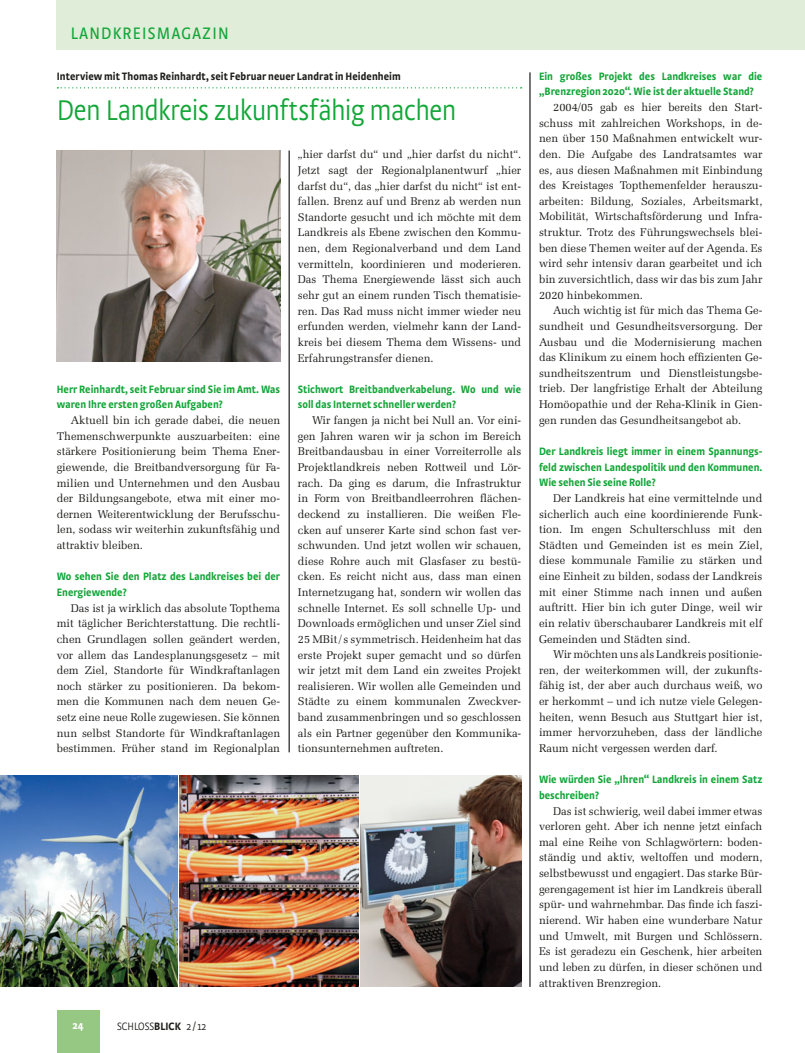
<style>
.page{position:relative;width:805px;height:1053px;background:#fff}
.page>*{position:absolute;margin:0;border:0;box-sizing:border-box;transform-origin:0 0}
.t1{font:300 30px "Strada Cond";letter-spacing:-.02em;color:#13a638}
.t2{font:17.5px "Strada Cond";letter-spacing:.07em;color:#13a638}
.t3{font:11.25px/15.6px "Zapf Elliptical 711 BT";color:#1d1d1b;text-align:justify}
.t4{font:700 11.25px/15.6px "Strada Cond";color:#13a638}
.t5{font:700 11.25px "Strada Cond";color:#1d1d1b}
.t6{font:300 11.25px "Strada Cond";color:#1d1d1b}
.t7{font:700 11.25px "Strada Cond";color:#fff}
.s1{font-weight:700}
</style>
<div class="page">
<div style="left:57px;top:1010px;width:42px;height:42px;background:#96c884"></div>
<div style="left:57px;top:0;width:747px;height:50px;background:#dfedd9"></div>
<img style="left:57px;top:150px;width:223px;height:211px">
<svg style="left:57px;top:87px;width:464px;height:1px"></svg>
<hr style="left:289px;top:150px;width:1px;height:602px;background:#1d1d1b">
<hr style="left:529px;top:72px;width:1px;height:914px;background:#1d1d1b">
<img style="left:0;top:775px;width:177px;height:211px">
<img style="left:180px;top:775px;width:178px;height:211px">
<img style="left:360px;top:775px;width:161px;height:211px">
<h2 class="t2" style="left:71px;top:26px;width:159px">LANDKREISMAGAZIN</h2>
<p class="t5" style="left:57px;top:71px;width:345px">Interview mit Thomas Reinhardt, seit Februar neuer Landrat in Heidenheim</p>
<h1 class="t1" style="left:57px;top:98px;width:401px">Den Landkreis zukunftsfähig machen</h1>
<p class="t4" style="left:57px;top:382px;width:225px">Herr Reinhardt, seit Februar sind Sie im Amt. Was waren Ihre ersten großen Aufgaben?</p>
<p class="t3" style="left:57px;top:412px;width:225px;text-indent:14px">Aktuell bin ich gerade dabei, die neuen Themenschwerpunkte auszuarbeiten: eine stärkere Positionierung beim Thema Ener&shy;giewende, die Breitbandversorgung für Fa&shy;milien und Unternehmen und den Ausbau der Bildungsangebote, etwa mit einer mo&shy;dernen Weiterentwicklung der Berufsschu&shy;len, sodass wir weiterhin zukunftsfähig und attraktiv bleiben.</p>
<p class="t4" style="left:57px;top:570px;width:225px">Wo sehen Sie den Platz des Landkreises bei der<br>Energiewende?</p>
<p class="t3" style="left:57px;top:600px;width:225px;text-indent:14px">Das ist ja wirklich das absolute Topthema mit täglicher Berichterstattung. Die rechtli&shy;chen Grundlagen sollen geändert werden, vor allem das Landesplanungsgesetz – mit dem Ziel, Standorte für Windkraftanlagen noch stärker zu positionieren. Da bekom&shy;men die Kommunen nach dem neuen Ge&shy;setz eine neue Rolle zugewiesen. Sie können nun selbst Standorte für Windkraftanlagen bestimmen. Früher stand im Regionalplan</p>
<p class="t3" style="left:298px;top:146px;width:225px">„hier darfst du“ und „hier darfst du nicht“.<br>Jetzt sagt der Regionalplanentwurf „hier darfst du“, das „hier darfst du nicht“ ist ent&shy;fallen. Brenz auf und Brenz ab werden nun Standorte gesucht und ich möchte mit dem Landkreis als Ebene zwischen den Kommu&shy;nen, dem Regionalverband und dem Land vermitteln, koordinieren und moderieren.<br>Das Thema Energiewende lässt sich auch sehr gut an einem runden Tisch thematisie&shy;ren. Das Rad muss nicht immer wieder neu erfunden werden, vielmehr kann der Land&shy;kreis bei diesem Thema dem Wissens- und Erfahrungstransfer dienen.</p>
<p class="t4" style="left:298px;top:382px;width:225px">Stichwort Breitbandverkabelung. Wo und wie soll das Internet schneller werden?</p>
<p class="t3" style="left:298px;top:412px;width:225px;text-indent:14px">Wir fangen ja nicht bei Null an. Vor eini&shy;gen Jahren waren wir ja schon im Bereich Breitbandausbau in einer Vorreiterrolle als Projektlandkreis neben Rottweil und Lör&shy;rach. Da ging es darum, die Infrastruktur in Form von Breitbandleerrohren flächen&shy;deckend zu installieren. Die weißen Fle&shy;cken auf unserer Karte sind schon fast ver&shy;schwunden. Und jetzt wollen wir schauen, diese Rohre auch mit Glasfaser zu bestü&shy;cken. Es reicht nicht aus, dass man einen Internetzugang hat, sondern wir wollen das schnelle Internet. Es soll schnelle Up- und Downloads ermöglichen und unser Ziel sind 25 MBit / s symmetrisch. Heidenheim hat das erste Projekt super gemacht und so dürfen wir jetzt mit dem Land ein zweites Projekt realisieren. Wir wollen alle Gemeinden und Städte zu einem kommunalen Zweckver&shy;band zusammenbringen und so geschlossen als ein Partner gegenüber den Kommunika&shy;tionsunternehmen auftreten.</p>
<p class="t7" style="left:72px;top:1020px;width:13px">24</p>
<p class="t6" style="left:117px;top:1021px;width:91px">SCHLOSS<span class="s1">BLICK</span> 2 / 12</p>
<p class="t4" style="left:539px;top:69px;width:225px">Ein großes Projekt des Landkreises war die „Brenzregion 2020“. Wie ist der aktuelle Stand?</p>
<p class="t3" style="left:539px;top:99px;width:225px;text-indent:14px">2004/05 gab es hier bereits den Start&shy;schuss mit zahlreichen Workshops, in de&shy;nen über 150 Maßnahmen entwickelt wur&shy;den. Die Aufgabe des Landratsamtes war es, aus diesen Maßnahmen mit Einbindung des Kreistages Topthemenfelder herauszu&shy;arbeiten: Bildung, Soziales, Arbeitsmarkt, Mobilität, Wirtschaftsförderung und Infra&shy;struktur. Trotz des Führungswechsels blei&shy;ben diese Themen weiter auf der Agenda. Es wird sehr intensiv daran gearbeitet und ich bin zuversichtlich, dass wir das bis zum Jahr 2020 hinbekommen.</p>
<p class="t3" style="left:539px;top:302px;width:225px;text-indent:14px">Auch wichtig ist für mich das Thema Ge&shy;sundheit und Gesundheitsversorgung. Der Ausbau und die Modernisierung machen das Klinikum zu einem hoch effizienten Ge&shy;sundheitszentrum und Dienstleistungsbe&shy;trieb. Der langfristige Erhalt der Abteilung Homöopathie und der Reha-Klinik in Gien&shy;gen runden das Gesundheitsangebot ab.</p>
<p class="t4" style="left:539px;top:444px;width:225px;text-align:justify">Der Landkreis liegt immer in einem Spannungs&shy;feld zwischen Landespolitik und den Kommunen.<br>Wie sehen Sie seine Rolle?</p>
<p class="t3" style="left:539px;top:490px;width:225px;text-indent:14px">Der Landkreis hat eine vermittelnde und sicherlich auch eine koordinierende Funk&shy;tion. Im engen Schulterschluss mit den Städten und Gemeinden ist es mein Ziel, diese kommunale Familie zu stärken und eine Einheit zu bilden, sodass der Landkreis mit einer Stimme nach innen und außen auftritt. Hier bin ich guter Dinge, weil wir ein relativ überschaubarer Landkreis mit elf Gemeinden und Städten sind.</p>
<p class="t3" style="left:539px;top:646px;width:225px;text-indent:14px">Wir möchten uns als Landkreis positionie&shy;ren, der weiterkommen will, der zukunfts&shy;fähig ist, der aber auch durchaus weiß, wo er herkommt – und ich nutze viele Gelegen&shy;heiten, wenn Besuch aus Stuttgart hier ist, immer hervorzuheben, dass der ländliche Raum nicht vergessen werden darf.</p>
<p class="t4" style="left:539px;top:772px;width:225px">Wie würden Sie „Ihren“ Landkreis in einem Satz beschreiben?</p>
<p class="t3" style="left:539px;top:802px;width:225px;text-indent:14px">Das ist schwierig, weil dabei immer etwas verloren geht. Aber ich nenne jetzt einfach mal eine Reihe von Schlagwörtern: boden&shy;ständig und aktiv, weltoffen und modern, selbstbewusst und engagiert. Das starke Bür&shy;gerengagement ist hier im Landkreis überall spür- und wahrnehmbar. Das finde ich faszi&shy;nierend. Wir haben eine wunderbare Natur und Umwelt, mit Burgen und Schlössern.<br>Es ist geradezu ein Geschenk, hier arbeiten und leben zu dürfen, in dieser schönen und attraktiven Brenzregion.</p>
</div>
